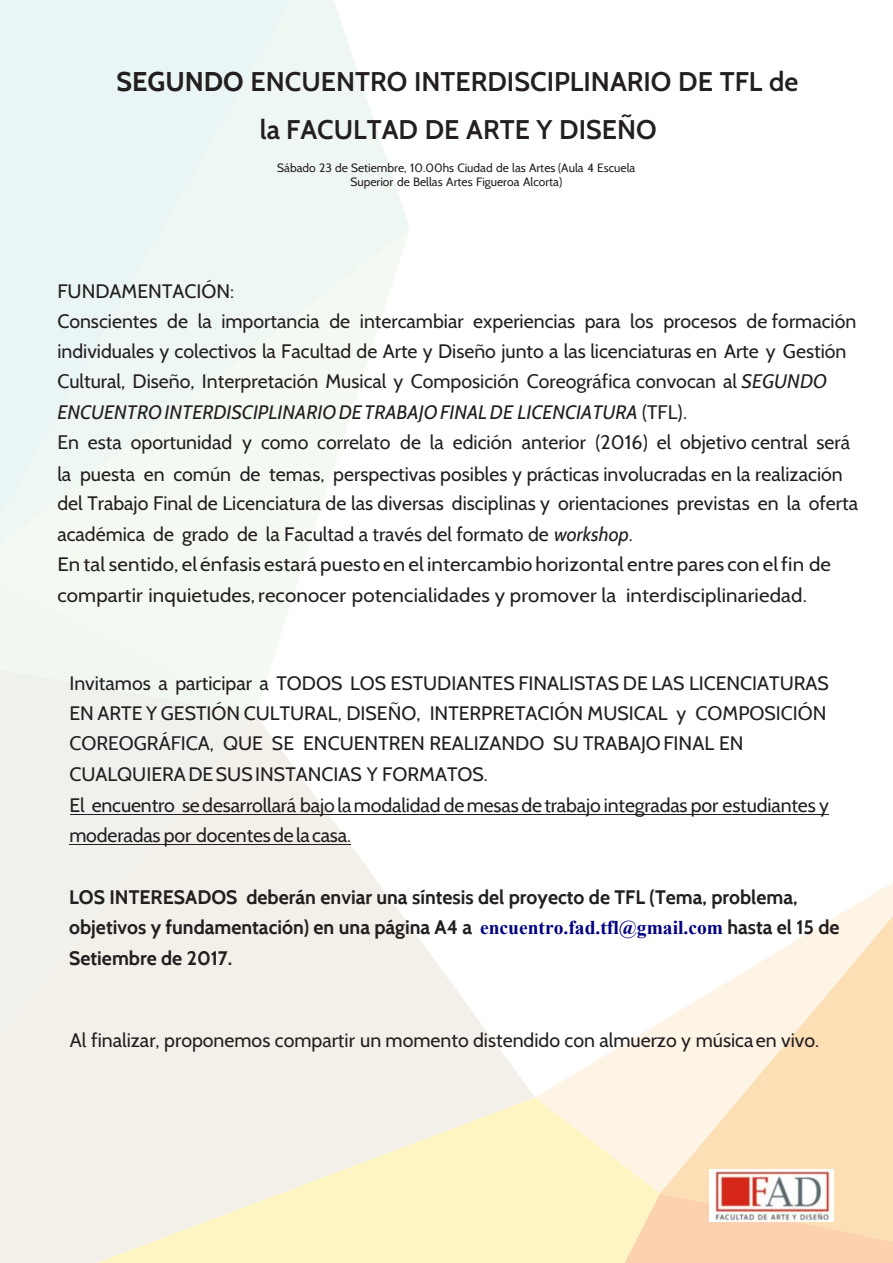
<style>
.page{position:relative;width:893px;height:1263px;background:#fff}
.page>*{position:absolute;margin:0;border:0;box-sizing:border-box;transform-origin:0 0}
.t1{font:600 27px/47.7px "Cabin";color:#231f20;text-align:center}
.t2{font:19.5px/30.5px "Cabin";color:#231f20}
.t3{font:700 19.5px/30.6px "Cabin";color:#231f20}
.t4{font:12px/14.4px "Cabin";color:#231f20;text-align:center}
.s1{font-weight:700}
.s2{font-style:inherit}
.s3{font-style:italic}
.s4{font-family:"Times New Roman";color:#000080}
</style>
<div class="page">
<div style="left:0;top:0;width:893px;height:1263px;background:#fff;opacity:.65"></div>
<hr style="left:70px;top:844px;width:281px;height:1px;background:#231f20">
<hr style="left:70px;top:814px;width:759px;height:1px;background:#231f20">
<img style="left:710px;top:1170px;width:123px;height:52px">
<h1 class="t1" style="left:116px;top:58px;width:683px"><span class="s1">SEGUNDO</span> ENCUENTRO INTERDISCIPLINARIO DE TFL de la FACULTAD DE ARTE Y DISEÑO</h1>
<p class="t4" style="left:277px;top:160px;width:360px">Sábado 23 de Setiembre, 10.00hs Ciudad de las Artes (Aula 4 Escuela<br>Superior de Bellas Artes Figueroa Alcorta)</p>
<p class="t2" style="left:57px;top:275px;width:800px">FUNDAMENTACIÓN:<br>Conscientes de la importancia de intercambiar experiencias para los procesos de formación individuales y colectivos la Facultad de Arte y Diseño junto a las licenciaturas en Arte y <span class="s2">G</span>estión <span class="s2">C</span>ultural, Diseño<span class="s2">,</span> Interpretación <span class="s2">M</span>usical <span class="s2">y Composición Coreográfica</span> convocan al <span class="s3">SEGUNDO </span><span class="s3">ENCUENTRO INTERDISCIPLINARIO DE TRABAJO FINAL DE LICENCIATURA</span> <span class="s2">(TFL)</span>.<br><span class="s2">En esta oportunidad y como correlato de la edición anterior (2016) el</span> objetivo central <span class="s2">será </span>la puesta en común de temas, perspectivas posibles y prácticas involucradas en la realización</p>
<p class="t2" style="left:57px;top:488px;width:802px">del Trabajo <span class="s2">F</span>inal de <span class="s2">L</span>icenciatura de las diversas disciplinas y orientaciones previstas en la oferta académica de grado de la Facultad <span class="s2">a través del formato de</span> <span class="s3">workshop</span>.<br>En <span class="s2">tal</span> sentido, el énfasis estará puesto en el intercambio horizontal entre pares con el fin de compartir inquietudes<span class="s2">,</span>reconocer potencialidades <span class="s2">y promover la interdisciplinariedad</span>.</p>
<p class="t2" style="left:69px;top:668px;width:761px">Invitamos a participar a TODOS LOS ESTUDIANTES FINALISTAS DE LAS LICENCIATURAS EN ARTE Y GESTIÓN CULTURAL, DISEÑO<span class="s2">,</span> INTERPRETACIÓN MUSICAL <span class="s2">y COMPOSICIÓN COREOGRÁFICA</span>, QUE SE ENCUENTREN REALIZANDO SU TRABAJO FINAL EN CUALQUIERA DE SUS INSTANCIAS Y FORMATOS.<br>El encuentro <span class="s2">sedesarrollará bajo la modalidad demesas de trabajo integradas por estudiantes y moderadas por</span> docentes de la casa.</p>
<p class="t3" style="left:69px;top:881px;width:772px">LOS INTERESADOS deberán enviar una síntesis del proyecto de TFL (Tema, problema, objetivos y fundamentación) en una página A4 a <span class="s4">encuentro.fad.tfl@gmail.com</span> hasta el 15 de<br>Setiembre de 2017.</p>
<p class="t2" style="left:70px;top:1025px;width:751px"><span class="s2">Al</span> finalizar, proponemos <span class="s2">compartir</span> un momento distendido <span class="s2">con</span> almuerzo <span class="s2">y</span> música en vivo.</p>
</div>
